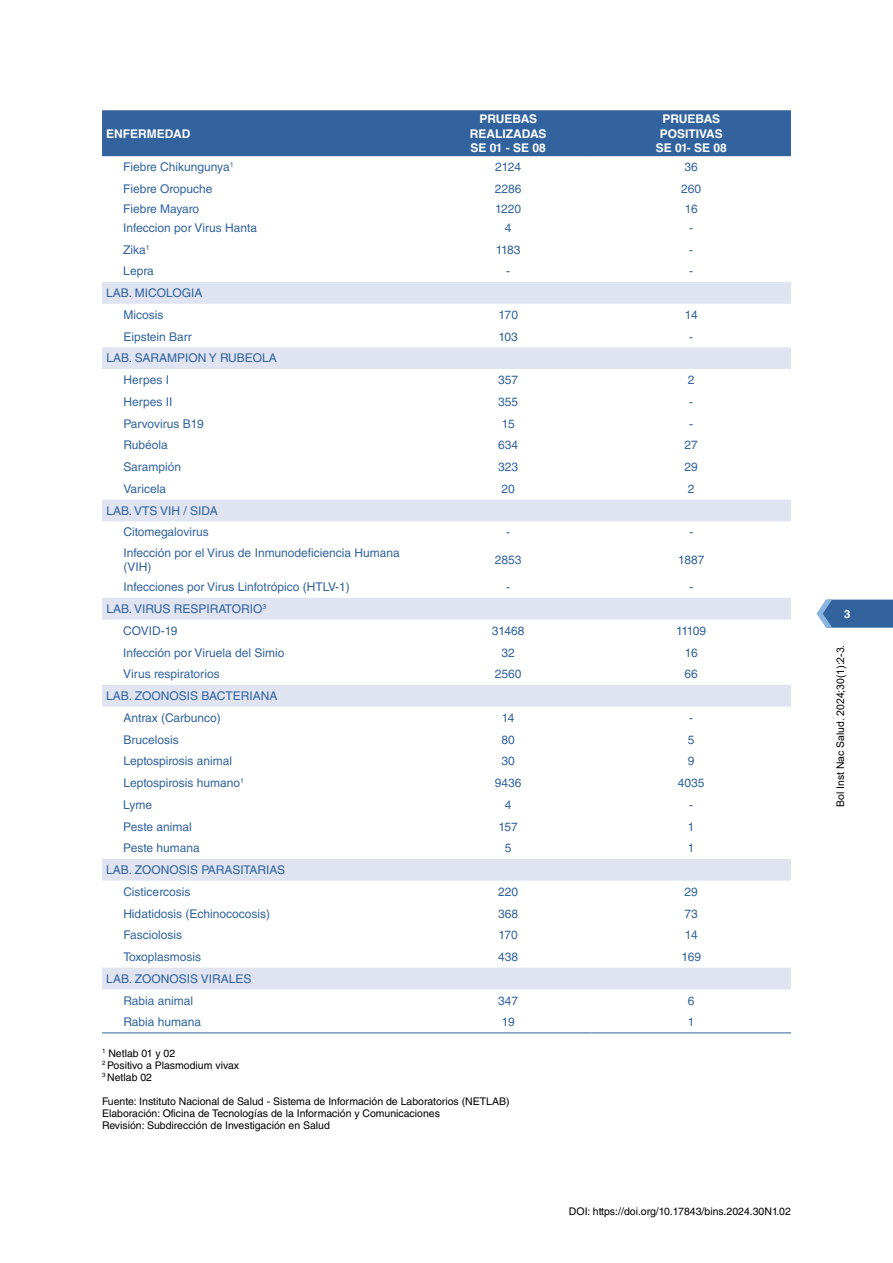
<style>
.page{position:relative;width:893px;height:1263px;background:#fff}
.page>*{position:absolute;margin:0;border:0;box-sizing:border-box;transform-origin:0 0}
.t1{font:12px/21.8px "Helvetica LT Std";color:#32639e}
.t2{font:700 12px/14.4px "Helvetica LT Std";color:#fff;text-align:center}
.t3{font:700 11.4px "Helvetica LT Std";color:#fff}
.t4{font:10.5px/12px "Helvetica LT Std";color:#000}
.t5{font:10.5px "Arial";letter-spacing:-.005em;color:#000}
</style>
<div class="page">
<svg style="left:816px;top:600px;width:77px;height:28px;background:#4875aa"></svg>
<div style="left:102px;top:110px;width:689px;height:46px;background:#32639e"></div>
<svg style="left:102px;top:282px;width:689px;height:707px"></svg>
<hr style="left:102px;top:1032px;width:323px;height:1px;background:#32639e">
<hr style="left:425px;top:1032px;width:167px;height:1px;background:#32639e">
<hr style="left:592px;top:1032px;width:199px;height:1px;background:#32639e">
<p class="t2" style="left:106px;top:126px;width:86px">ENFERMEDAD</p>
<p class="t2" style="left:470px;top:111px;width:78px">PRUEBAS<br>REALIZADAS<br>SE 01 - SE 08</p>
<p class="t2" style="left:656px;top:111px;width:73px">PRUEBAS<br>POSITIVAS<br>SE 01- SE 08</p>
<p class="t1" style="left:123px;top:156px;width:112px">Fiebre Chikungunya<sup>1</sup></p>
<p class="t1" style="left:495px;top:156px;width:28px">2124</p>
<p class="t1" style="left:685px;top:156px;width:15px">36</p>
<p class="t1" style="left:123px;top:178px;width:91px">Fiebre Oropuche</p>
<p class="t1" style="left:495px;top:178px;width:28px">2286</p>
<p class="t1" style="left:681px;top:178px;width:22px">260</p>
<p class="t1" style="left:123px;top:197px;width:77px">Fiebre Mayaro</p>
<p class="t1" style="left:495px;top:197px;width:28px">1220</p>
<p class="t1" style="left:685px;top:197px;width:14px">16</p>
<p class="t1" style="left:123px;top:217px;width:135px">Infeccion por Virus Hanta</p>
<p class="t1" style="left:505px;top:217px;width:8px">4</p>
<p class="t1" style="left:689px;top:217px;width:5px">-</p>
<p class="t1" style="left:123px;top:239px;width:28px">Zika<sup>1</sup></p>
<p class="t1" style="left:496px;top:239px;width:26px">1183</p>
<p class="t1" style="left:689px;top:239px;width:5px">-</p>
<p class="t1" style="left:123px;top:260px;width:32px">Lepra</p>
<p class="t1" style="left:506px;top:260px;width:5px">-</p>
<p class="t1" style="left:689px;top:260px;width:5px">-</p>
<p class="t1" style="left:123px;top:282px;width:81px;text-indent:-17px">LAB. MICOLOGIA<br>Micosis</p>
<p class="t1" style="left:498px;top:304px;width:21px">170</p>
<p class="t1" style="left:685px;top:304px;width:14px">14</p>
<p class="t1" style="left:123px;top:326px;width:70px">Eipstein Barr</p>
<p class="t1" style="left:499px;top:326px;width:21px">103</p>
<p class="t1" style="left:689px;top:326px;width:5px">-</p>
<p class="t1" style="left:123px;top:347px;width:155px;text-indent:-17px">LAB. SARAMPION Y RUBEOLA<br>Herpes I</p>
<p class="t1" style="left:498px;top:369px;width:22px">357</p>
<p class="t1" style="left:688px;top:369px;width:8px">2</p>
<p class="t1" style="left:123px;top:391px;width:51px">Herpes II</p>
<p class="t1" style="left:498px;top:391px;width:22px">355</p>
<p class="t1" style="left:689px;top:391px;width:5px">-</p>
<p class="t1" style="left:123px;top:413px;width:82px">Parvovirus B19</p>
<p class="t1" style="left:502px;top:413px;width:14px">15</p>
<p class="t1" style="left:689px;top:413px;width:5px">-</p>
<p class="t1" style="left:123px;top:434px;width:46px">Rubéola</p>
<p class="t1" style="left:498px;top:434px;width:22px">634</p>
<p class="t1" style="left:685px;top:434px;width:15px">27</p>
<p class="t1" style="left:123px;top:456px;width:59px">Sarampión</p>
<p class="t1" style="left:498px;top:456px;width:22px">323</p>
<p class="t1" style="left:685px;top:456px;width:15px">29</p>
<p class="t1" style="left:123px;top:478px;width:44px">Varicela</p>
<p class="t1" style="left:502px;top:478px;width:15px">20</p>
<p class="t1" style="left:688px;top:478px;width:8px">2</p>
<p class="t1" style="left:123px;top:500px;width:96px;text-indent:-17px">LAB. VTS VIH / SIDA<br>Citomegalovirus</p>
<p class="t1" style="left:506px;top:521px;width:5px">-</p>
<p class="t1" style="left:689px;top:521px;width:5px">-</p>
<p class="t1" style="left:123px;top:545px;width:278px;line-height:14.4px">Infección por el Virus de Inmunodeficiencia Humana (VIH)</p>
<p class="t1" style="left:495px;top:549px;width:28px">2853</p>
<p class="t1" style="left:678px;top:549px;width:28px">1887</p>
<p class="t1" style="left:123px;top:576px;width:228px">Infecciones por Virus Linfotrópico (HTLV-1)</p>
<p class="t1" style="left:506px;top:576px;width:5px">-</p>
<p class="t1" style="left:689px;top:576px;width:5px">-</p>
<p class="t1" style="left:123px;top:598px;width:144px;text-indent:-17px">LAB. VIRUS RESPIRATORIO<sup>3<br></sup>COVID-19</p>
<p class="t1" style="left:492px;top:620px;width:34px">31468</p>
<p class="t1" style="left:676px;top:620px;width:31px">11109</p>
<p class="t1" style="left:123px;top:641px;width:163px">Infección por Viruela del Simio</p>
<p class="t1" style="left:502px;top:641px;width:15px">32</p>
<p class="t1" style="left:685px;top:641px;width:14px">16</p>
<p class="t1" style="left:123px;top:663px;width:98px">Virus respiratorios</p>
<p class="t1" style="left:495px;top:663px;width:28px">2560</p>
<p class="t1" style="left:685px;top:663px;width:15px">66</p>
<p class="t1" style="left:123px;top:685px;width:156px;text-indent:-17px">LAB. ZOONOSIS BACTERIANA<br>Antrax (Carbunco)</p>
<p class="t1" style="left:502px;top:707px;width:14px">14</p>
<p class="t1" style="left:689px;top:707px;width:5px">-</p>
<p class="t1" style="left:123px;top:728px;width:57px">Brucelosis</p>
<p class="t1" style="left:502px;top:728px;width:15px">80</p>
<p class="t1" style="left:688px;top:728px;width:8px">5</p>
<p class="t1" style="left:123px;top:750px;width:110px">Leptospirosis animal</p>
<p class="t1" style="left:502px;top:750px;width:15px">30</p>
<p class="t1" style="left:688px;top:750px;width:8px">9</p>
<p class="t1" style="left:123px;top:772px;width:122px">Leptospirosis humano<sup>1</sup></p>
<p class="t1" style="left:495px;top:772px;width:28px">9436</p>
<p class="t1" style="left:678px;top:772px;width:28px">4035</p>
<p class="t1" style="left:123px;top:794px;width:30px">Lyme</p>
<p class="t1" style="left:505px;top:794px;width:8px">4</p>
<p class="t1" style="left:689px;top:794px;width:5px">-</p>
<p class="t1" style="left:123px;top:815px;width:70px">Peste animal</p>
<p class="t1" style="left:498px;top:815px;width:21px">157</p>
<p class="t1" style="left:688px;top:815px;width:8px">1</p>
<p class="t1" style="left:123px;top:837px;width:78px">Peste humana</p>
<p class="t1" style="left:505px;top:837px;width:8px">5</p>
<p class="t1" style="left:688px;top:837px;width:8px">1</p>
<p class="t1" style="left:123px;top:859px;width:163px;text-indent:-17px">LAB. ZOONOSIS PARASITARIAS<br>Cisticercosis</p>
<p class="t1" style="left:498px;top:881px;width:22px">220</p>
<p class="t1" style="left:685px;top:881px;width:15px">29</p>
<p class="t1" style="left:123px;top:902px;width:148px">Hidatidosis (Echinococosis)</p>
<p class="t1" style="left:498px;top:902px;width:22px">368</p>
<p class="t1" style="left:685px;top:902px;width:15px">73</p>
<p class="t1" style="left:123px;top:924px;width:60px">Fasciolosis</p>
<p class="t1" style="left:498px;top:924px;width:21px">170</p>
<p class="t1" style="left:685px;top:924px;width:14px">14</p>
<p class="t1" style="left:123px;top:946px;width:79px">Toxoplasmosis</p>
<p class="t1" style="left:498px;top:946px;width:22px">438</p>
<p class="t1" style="left:681px;top:946px;width:21px">169</p>
<p class="t1" style="left:123px;top:968px;width:130px;text-indent:-17px">LAB. ZOONOSIS VIRALES<br>Rabia animal</p>
<p class="t1" style="left:498px;top:989px;width:22px">347</p>
<p class="t1" style="left:688px;top:989px;width:8px">6</p>
<p class="t1" style="left:123px;top:1011px;width:79px">Rabia humana</p>
<p class="t1" style="left:502px;top:1011px;width:14px">19</p>
<p class="t1" style="left:688px;top:1011px;width:8px">1</p>
<p class="t4" style="left:102px;top:1047px;width:139px"><sup>1</sup> Netlab 01 y 02<br><sup>2</sup> Positivo a Plasmodium vivax<br><sup>3</sup> Netlab 02</p>
<p class="t4" style="left:102px;top:1095px;width:409px">Fuente: Instituto Nacional de Salud - Sistema de Información de Laboratorios (NETLAB)<br>Elaboración: Oficina de Tecnologías de la Información y Comunicaciones<br>Revisión: Subdirección de Investigación en Salud</p>
<p class="t4" style="left:569px;top:1205px;width:224px">DOI: https://doi.org/10.17843/bins.2024.30N1.02</p>
<p class="t3" style="left:844px;top:607px;width:8px">3</p>
<p class="t5" style="left:833px;top:807px;width:164px;rotate:-90deg">Bol Inst Nac Salud. 2024;30(1):2-3.</p>
</div>
